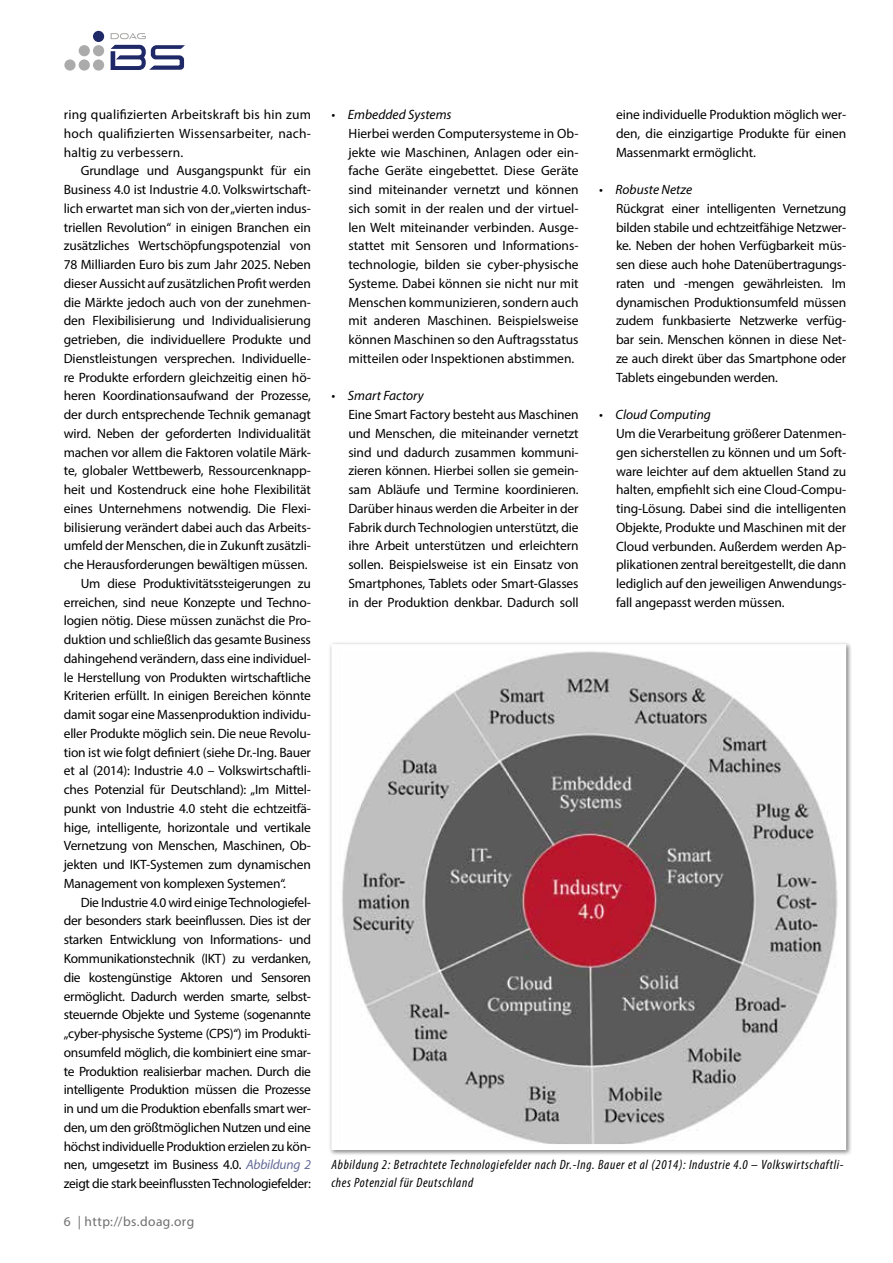
<style>
.page{position:relative;width:893px;height:1263px;background:#fff}
.page>*{position:absolute;margin:0;border:0;box-sizing:border-box;transform-origin:0 0}
.t1{font:13.5px/18.8px "Myriad Pro";letter-spacing:-.015em;color:#000;text-align:justify}
.t2{font:italic condensed 13.5px/18px "Myriad Pro";letter-spacing:.05em;color:#000}
.t3{font:italic 13.5px "Myriad Pro";color:#000}
.t4{font:13.5px "Myriad Pro";letter-spacing:.03em;color:#706f6f}
.s1{font-style:italic;color:#656c98}
</style>
<div class="page">
<div style="left:93px;top:59px;width:11px;height:12px;background:#acabab;border-radius:50%"></div>
<div style="left:93px;top:31px;width:11px;height:11px;background:#202967;border-radius:50%"></div>
<div style="left:79px;top:45px;width:11px;height:11px;background:#acabab;border-radius:50%"></div>
<div style="left:93px;top:45px;width:11px;height:11px;background:#acabab;border-radius:50%"></div>
<div style="left:64px;top:59px;width:12px;height:12px;background:#acabab;border-radius:50%"></div>
<div style="left:79px;top:59px;width:11px;height:12px;background:#acabab;border-radius:50%"></div>
<svg style="left:111px;top:45px;width:74px;height:25px"></svg>
<svg style="left:111px;top:33px;width:35px;height:6px"></svg>
<svg style="left:330px;top:643px;width:519px;height:510px"></svg>
<p class="t1" style="left:64px;top:105px;width:249px">ring qualifizierten Arbeitskraft bis hin zum hoch qualifizierten Wissensarbeiter, nach&shy;haltig zu verbessern.</p>
<p class="t1" style="left:81px;top:161px;width:232px">Grundlage und Ausgangspunkt für ein</p>
<p class="t1" style="left:64px;top:180px;width:249px">Business 4.0 ist Industrie 4.0. Volkswirtschaft-</p>
<p class="t1" style="left:64px;top:199px;width:249px">lich erwartet man sich von der „vierten indus-</p>
<p class="t1" style="left:64px;top:217px;width:249px">triellen Revolution“ in einigen Branchen ein</p>
<p class="t1" style="left:64px;top:236px;width:249px">zusätzliches Wertschöpfungspotenzial von</p>
<p class="t1" style="left:64px;top:255px;width:249px">78 Milliarden Euro bis zum Jahr 2025. Neben</p>
<p class="t1" style="left:64px;top:274px;width:249px">dieser Aussicht auf zusätzlichen Profit werden</p>
<p class="t1" style="left:64px;top:292px;width:249px">die Märkte jedoch auch von der zunehmen-</p>
<p class="t1" style="left:64px;top:311px;width:249px">den Flexibilisierung und Individualisierung</p>
<p class="t1" style="left:64px;top:330px;width:249px">getrieben, die individuellere Produkte und</p>
<p class="t1" style="left:64px;top:349px;width:249px">Dienstleistungen versprechen. Individuelle-</p>
<p class="t1" style="left:64px;top:367px;width:249px">re Produkte erfordern gleichzeitig einen hö-</p>
<p class="t1" style="left:64px;top:386px;width:249px">heren Koordinationsaufwand der Prozesse,</p>
<p class="t1" style="left:64px;top:405px;width:249px">der durch entsprechende Technik gemanagt</p>
<p class="t1" style="left:64px;top:424px;width:249px">wird. Neben der geforderten Individualität</p>
<p class="t1" style="left:64px;top:442px;width:249px">machen vor allem die Faktoren volatile Märk-</p>
<p class="t1" style="left:64px;top:461px;width:249px">te, globaler Wettbewerb, Ressourcenknapp-</p>
<p class="t1" style="left:64px;top:480px;width:249px">heit und Kostendruck eine hohe Flexibilität</p>
<p class="t1" style="left:64px;top:499px;width:249px">eines Unternehmens notwendig. Die Flexi-</p>
<p class="t1" style="left:64px;top:517px;width:249px">bilisierung verändert dabei auch das Arbeits-</p>
<p class="t1" style="left:64px;top:536px;width:249px">umfeld der Menschen, die in Zukunft zusätzli-</p>
<p class="t1" style="left:64px;top:555px;width:245px">che Herausforderungen bewältigen müssen.</p>
<p class="t1" style="left:81px;top:574px;width:232px">Um diese Produktivitätssteigerungen zu</p>
<p class="t1" style="left:64px;top:592px;width:249px">erreichen, sind neue Konzepte und Techno-</p>
<p class="t1" style="left:64px;top:611px;width:249px">logien nötig. Diese müssen zunächst die Pro-</p>
<p class="t1" style="left:64px;top:630px;width:249px">duktion und schließlich das gesamte Business</p>
<p class="t1" style="left:64px;top:649px;width:249px">dahingehend verändern, dass eine individuel-</p>
<p class="t1" style="left:64px;top:667px;width:249px">le Herstellung von Produkten wirtschaftliche</p>
<p class="t1" style="left:64px;top:686px;width:249px">Kriterien erfüllt. In einigen Bereichen könnte</p>
<p class="t1" style="left:64px;top:705px;width:249px">damit sogar eine Massenproduktion individu-</p>
<p class="t1" style="left:64px;top:724px;width:249px">eller Produkte möglich sein. Die neue Revolu-</p>
<p class="t1" style="left:64px;top:742px;width:249px">tion ist wie folgt definiert (siehe Dr.-Ing. Bauer</p>
<p class="t1" style="left:64px;top:761px;width:249px">et al (2014): Industrie 4.0 – Volkswirtschaftli-</p>
<p class="t1" style="left:64px;top:780px;width:249px">ches Potenzial für Deutschland): „Im Mittel-</p>
<p class="t1" style="left:64px;top:799px;width:249px">punkt von Industrie 4.0 steht die echtzeitfä-</p>
<p class="t1" style="left:64px;top:817px;width:249px">hige, intelligente, horizontale und vertikale</p>
<p class="t1" style="left:64px;top:836px;width:249px">Vernetzung von Menschen, Maschinen, Ob-</p>
<p class="t1" style="left:64px;top:855px;width:249px">jekten und IKT-Systemen zum dynamischen</p>
<p class="t1" style="left:64px;top:874px;width:224px">Management von komplexen Systemen“.</p>
<p class="t1" style="left:81px;top:893px;width:232px">Die Industrie 4.0 wird einige Technologiefel-</p>
<p class="t1" style="left:64px;top:911px;width:249px">der besonders stark beeinflussen. Dies ist der</p>
<p class="t1" style="left:64px;top:930px;width:249px">starken Entwicklung von Informations- und</p>
<p class="t1" style="left:64px;top:949px;width:249px">Kommunikationstechnik (IKT) zu verdanken,</p>
<p class="t1" style="left:64px;top:968px;width:249px">die kostengünstige Aktoren und Sensoren</p>
<p class="t1" style="left:64px;top:986px;width:249px">ermöglicht. Dadurch werden smarte, selbst-</p>
<p class="t1" style="left:64px;top:1005px;width:249px">steuernde Objekte und Systeme (sogenannte</p>
<p class="t1" style="left:64px;top:1024px;width:249px">„cyber-physische Systeme (CPS)“) im Produkti-</p>
<p class="t1" style="left:64px;top:1043px;width:249px">onsumfeld möglich, die kombiniert eine smar-</p>
<p class="t1" style="left:64px;top:1061px;width:249px">te Produktion realisierbar machen. Durch die</p>
<p class="t1" style="left:64px;top:1080px;width:249px">intelligente Produktion müssen die Prozesse</p>
<p class="t1" style="left:64px;top:1099px;width:249px">in und um die Produktion ebenfalls smart wer-</p>
<p class="t1" style="left:64px;top:1118px;width:249px">den, um den größtmöglichen Nutzen und eine</p>
<p class="t1" style="left:64px;top:1136px;width:249px">höchst individuelle Produktion erzielen zu kön-</p>
<p class="t1" style="left:64px;top:1155px;width:249px">nen, umgesetzt im Business 4.0. <span class="s1">Abbildung 2</span></p>
<p class="t1" style="left:64px;top:1174px;width:249px">zeigt die stark beeinflussten Technologiefelder:</p>
<p class="t4" style="left:64px;top:1213px;width:132px">6 | http://bs.doag.org</p>
<p class="t3" style="left:331px;top:106px;width:122px">• Embedded Systems</p>
<p class="t1" style="left:348px;top:124px;width:232px">Hierbei werden Computersysteme in Ob&shy;jekte wie Maschinen, Anlagen oder ein&shy;fache Geräte eingebettet. Diese Geräte sind miteinander vernetzt und können sich somit in der realen und der virtuel&shy;len Welt miteinander verbinden. Ausge&shy;stattet mit Sensoren und Informations&shy;technologie, bilden sie cyber-physische Systeme. Dabei können sie nicht nur mit Menschen kommunizieren, sondern auch mit anderen Maschinen. Beispielsweise können Maschinen so den Auftragsstatus mitteilen oder Inspektionen abstimmen.</p>
<p class="t3" style="left:331px;top:388px;width:94px">• Smart Factory</p>
<p class="t1" style="left:348px;top:405px;width:232px">Eine Smart Factory besteht aus Maschinen und Menschen, die miteinander vernetzt sind und dadurch zusammen kommuni&shy;zieren können. Hierbei sollen sie gemein&shy;sam Abläufe und Termine koordinieren.<br>Darüber hinaus werden die Arbeiter in der Fabrik durch Technologien unterstützt, die ihre Arbeit unterstützen und erleichtern sollen. Beispielsweise ist ein Einsatz von Smartphones, Tablets oder Smart-Glasses in der Produktion denkbar. Dadurch soll</p>
<p class="t1" style="left:616px;top:105px;width:232px">eine individuelle Produktion möglich wer&shy;den, die einzigartige Produkte für einen Massenmarkt ermöglicht.</p>
<p class="t3" style="left:599px;top:181px;width:95px">• Robuste Netze</p>
<p class="t1" style="left:616px;top:199px;width:232px">Rückgrat einer intelligenten Vernetzung bilden stabile und echtzeitfähige Netzwer&shy;ke. Neben der hohen Verfügbarkeit müs&shy;sen diese auch hohe Datenübertragungs&shy;raten und -mengen gewährleisten. Im dynamischen Produktionsumfeld müssen zudem funkbasierte Netzwerke verfüg&shy;bar sein. Menschen können in diese Net&shy;ze auch direkt über das Smartphone oder Tablets eingebunden werden.</p>
<p class="t3" style="left:599px;top:406px;width:113px">• Cloud Computing</p>
<p class="t1" style="left:616px;top:424px;width:232px">Um die Verarbeitung größerer Datenmen&shy;gen sicherstellen zu können und um Soft&shy;ware leichter auf dem aktuellen Stand zu halten, empfiehlt sich eine Cloud-Compu&shy;ting-Lösung. Dabei sind die intelligenten Objekte, Produkte und Maschinen mit der Cloud verbunden. Außerdem werden Ap&shy;plikationen zentral bereitgestellt, die dann lediglich auf den jeweiligen Anwendungs&shy;fall angepasst werden müssen.</p>
<p class="t2" style="left:331px;top:1155px;width:514px">Abbildung 2: Betrachtete Technologiefelder nach Dr.-Ing. Bauer et al (2014): Industrie 4.0 – Volkswirtschaftli&shy;ches Potenzial für Deutschland</p>
</div>
